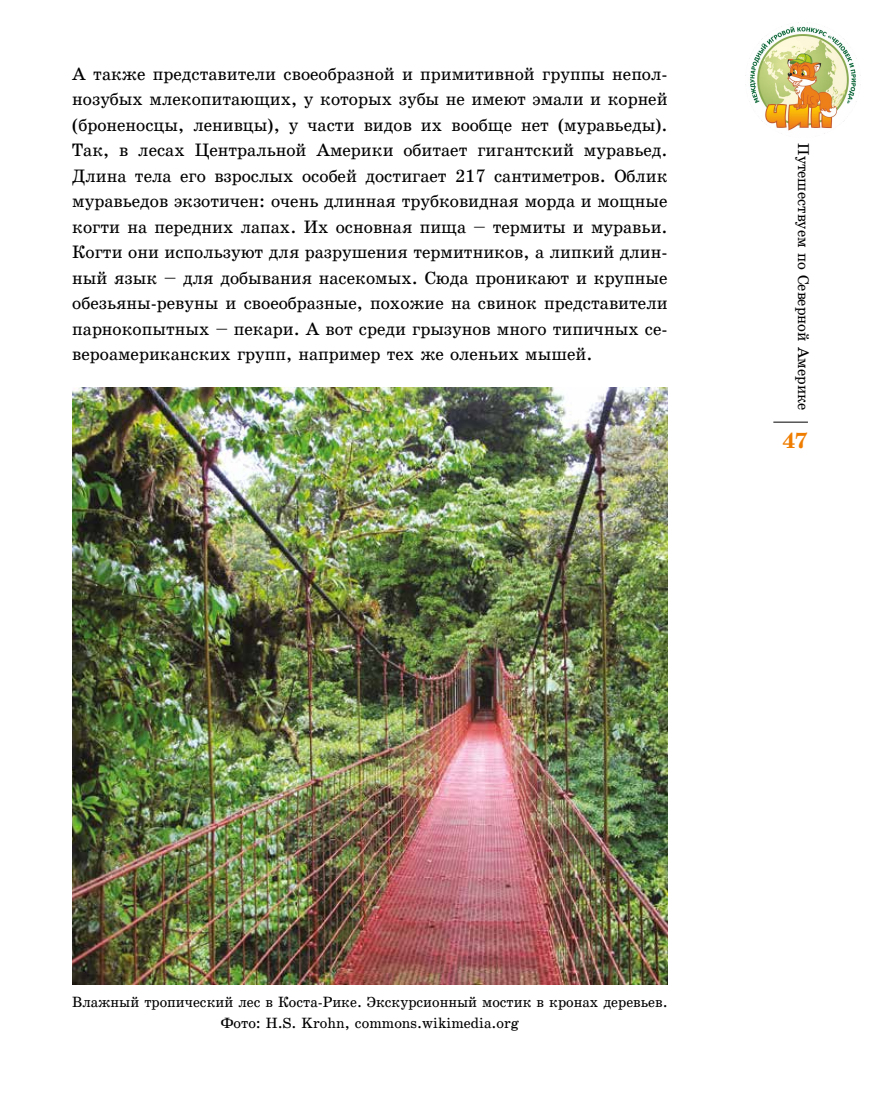
<style>
.page{position:relative;width:893px;height:1106px;background:#fff}
.page>*{position:absolute;margin:0;border:0;box-sizing:border-box;transform-origin:0 0}
.t1{font:700 21px "School";color:#ef7d00}
.t2{font:17.25px/25.5px "School Plain";color:#000;text-align:justify}
.t3{font:15px "School Plain";color:#000}
.t4{font:14.25px/21.3px "School Plain";color:#000;text-align:center}
</style>
<div class="page">
<hr style="left:773px;top:422px;width:35px;height:1px;background:#000">
<img style="left:72px;top:387px;width:596px;height:597px">
<img style="left:750px;top:26px;width:111px;height:108px">
<p class="t2" style="left:72px;top:61px;width:597px">А также представители своеобразной и примитивной группы непол&shy;нозубых млекопитающих, у которых зубы не имеют эмали и корней (броненосцы, ленивцы), у части видов их вообще нет (муравьеды).<br>Так, в лесах Центральной Америки обитает гигантский муравьед.<br>Длина тела его взрослых особей достигает 217 сантиметров. Облик муравьедов экзотичен: очень длинная трубковидная морда и мощные когти на передних лапах. Их основная пища – термиты и муравьи.<br>Когти они используют для разрушения термитников, а липкий длин&shy;ный язык – для добывания насекомых. Сюда проникают и крупные обезьяны-ревуны и своеобразные, похожие на свинок представители парнокопытных – пекари. А вот среди грызунов много типичных се&shy;вероамериканских групп, например тех же оленьих мышей.</p>
<p class="t3" style="left:812px;top:143px;width:268px;rotate:90deg">Путешествуем по Северной Америке</p>
<p class="t1" style="left:782px;top:428px;width:27px">47</p>
<p class="t4" style="left:72px;top:991px;width:597px">Влажный тропический лес в Коста-Рике. Экскурсионный мостик в кронах деревьев.<br>Фото: H.S. Krohn, commons.wikimedia.org</p>
</div>
